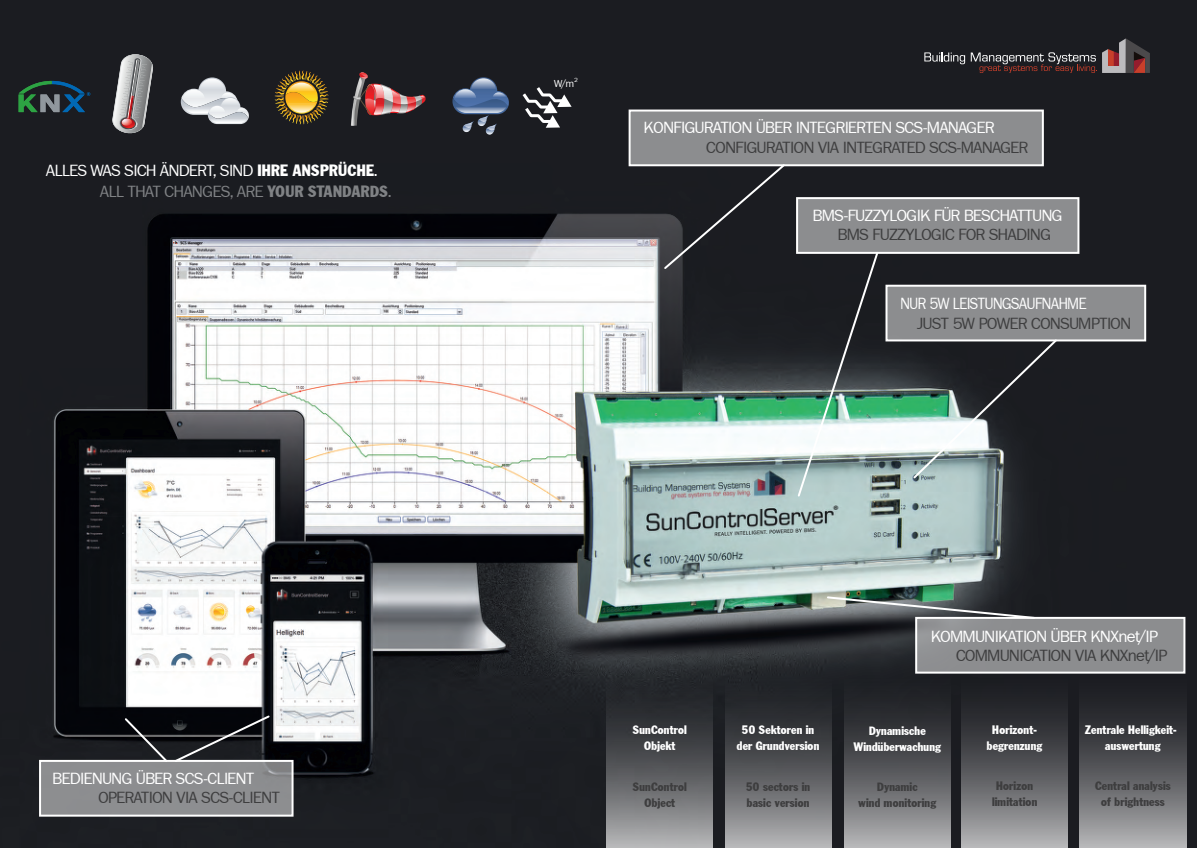
<style>
.page{position:relative;width:1197px;height:848px;background:#fff}
.page>*{position:absolute;margin:0;border:0;box-sizing:border-box;transform-origin:0 0}
.t1{font:16px/21px "Frapant Book Normal";color:#fff}
.t2{font:16px "Frapant Book Normal";color:#3e3e3f}
.t3{font:16px "Frapant Book Normal";color:#fff;scale:.89 1}
.t4{font:12px/16px "Frapant Condensed Normal";color:#fff;text-align:center}
.t5{font:12px/16px "Frapant Condensed Normal";color:#3e3e3f;text-align:center}
.t6{font:10px "Frapant Book Normal";color:#fff}
.t7{font:6px "Frapant Book Normal";color:#fff}
.s1{font-family:"Frapant Condensed Normal"}
.s2{color:#808285}
.s3{font-family:"Frapant Condensed Normal";color:#808285}
</style>
<div class="page">
<img style="left:0;top:0;width:1196px;height:847px">
<svg style="left:924px;top:52px;width:40px;height:12px"></svg>
<svg style="left:970px;top:38px;width:179px;height:35px;background:#42383b"></svg>
<div style="left:797px;top:198px;width:281px;height:55px;background:#8c8d8f"></div>
<div style="left:796px;top:197px;width:283px;height:57px;border:2px solid #fff"></div>
<svg style="left:796px;top:250px;width:83px;height:248px;background:#61716e"></svg>
<div style="left:40px;top:761px;width:252px;height:54px;background:#8d8e90"></div>
<div style="left:39px;top:760px;width:254px;height:56px;border:2px solid #fff"></div>
<div style="left:629px;top:110px;width:413px;height:55px;background:#8c8d8f"></div>
<div style="left:628px;top:109px;width:415px;height:57px;border:2px solid #fff"></div>
<svg style="left:662px;top:163px;width:124px;height:108px;background:#28292e"></svg>
<div style="left:886px;top:286px;width:258px;height:54px;background:#8c8d8f"></div>
<div style="left:885px;top:285px;width:260px;height:56px;border:2px solid #fff"></div>
<svg style="left:911px;top:338px;width:147px;height:142px;background:#505a5a"></svg>
<div style="left:916px;top:618px;width:268px;height:54px;background:#8c8d8f"></div>
<div style="left:915px;top:617px;width:270px;height:56px;border:2px solid #fff"></div>
<svg style="left:825px;top:595px;width:211px;height:25px;background:#636d6c"></svg>
<svg style="left:123px;top:713px;width:148px;height:50px;background:#282a2e"></svg>
<svg style="left:1079px;top:668px;width:106px;height:179px;background:#595a5d"></svg>
<svg style="left:607px;top:668px;width:106px;height:179px;background:#56585b"></svg>
<svg style="left:725px;top:668px;width:106px;height:179px;background:#55575a"></svg>
<svg style="left:844px;top:668px;width:106px;height:179px;background:#56575b"></svg>
<svg style="left:961px;top:670px;width:106px;height:177px;background:#58595d"></svg>
<img style="left:181px;top:77px;width:57px;height:21px">
<img style="left:200px;top:79px;width:25px;height:11px">
<img style="left:183px;top:90px;width:22px;height:8px">
<img style="left:221px;top:93px;width:14px;height:4px">
<img style="left:181px;top:98px;width:27px;height:17px">
<img style="left:184px;top:108px;width:24px;height:5px">
<img style="left:208px;top:97px;width:41px;height:22px">
<img style="left:221px;top:98px;width:18px;height:8px">
<img style="left:209px;top:106px;width:16px;height:6px">
<svg style="left:237px;top:108px;width:10px;height:4px"></svg>
<img style="left:208px;top:112px;width:40px;height:12px">
<img style="left:210px;top:119px;width:37px;height:4px">
<img style="left:393px;top:87px;width:8px;height:2px">
<img style="left:384px;top:84px;width:9px;height:5px">
<img style="left:371px;top:99px;width:2px;height:16px">
<img style="left:371px;top:84px;width:2px;height:15px">
<img style="left:366px;top:84px;width:5px;height:31px">
<img style="left:351px;top:77px;width:2px;height:26px">
<img style="left:353px;top:75px;width:13px;height:51px">
<svg style="left:359px;top:72px;width:9px;height:7px"></svg>
<img style="left:351px;top:103px;width:3px;height:23px">
<svg style="left:353px;top:96px;width:9px;height:4px"></svg>
<svg style="left:373px;top:89px;width:53px;height:26px"></svg>
<img style="left:373px;top:84px;width:11px;height:14px">
<svg style="left:275px;top:71px;width:53px;height:53px;background:#4c3f21"></svg>
<img style="left:285px;top:103px;width:32px;height:11px">
<img style="left:285px;top:81px;width:33px;height:22px">
<img style="left:288px;top:83px;width:27px;height:9px">
<img style="left:288px;top:104px;width:27px;height:9px">
<img style="left:111px;top:54px;width:1px;height:80px">
<img style="left:153px;top:54px;width:1px;height:80px">
<img style="left:112px;top:55px;width:1px;height:78px">
<img style="left:152px;top:55px;width:1px;height:78px">
<img style="left:113px;top:55px;width:39px;height:78px">
<img style="left:118px;top:57px;width:24px;height:74px">
<img style="left:119px;top:130px;width:23px;height:1px">
<svg style="left:119px;top:58px;width:28px;height:72px;background:#a79d9e"></svg>
<img style="left:453px;top:77px;width:56px;height:31px">
<img style="left:471px;top:78px;width:25px;height:11px">
<img style="left:454px;top:89px;width:22px;height:9px">
<img style="left:492px;top:92px;width:14px;height:5px">
<img style="left:452px;top:98px;width:56px;height:16px">
<img style="left:455px;top:107px;width:51px;height:6px">
<svg style="left:462px;top:115px;width:35px;height:20px"></svg>
<svg style="left:519px;top:84px;width:52px;height:44px"></svg>
<svg style="left:19px;top:81px;width:71px;height:31px;background:#274949"></svg>
<p class="t1" style="left:101px;top:160px;width:292px;text-indent:-54px">ALLES WAS SICH ÄNDERT, SIND <span class="s1">IHRE ANSPRÜCHE</span>.<br><span class="s2">ALL THAT CHANGES, ARE</span> <span class="s3">YOUR STANDARDS</span><span class="s2">.</span></p>
<p class="t1" style="left:53px;top:768px;width:203px">BEDIENUNG ÜBER SCS-CLIENT</p>
<p class="t2" style="left:99px;top:788px;width:182px">OPERATION VIA SCS-CLIENT</p>
<p class="t6" style="left:554px;top:78px;width:21px">W/m</p>
<p class="t7" style="left:574px;top:76px;width:5px">2</p>
<p class="t1" style="left:644px;top:117px;width:351px">KONFIGURATION ÜBER INTEGRIERTEN SCS-MANAGER</p>
<p class="t2" style="left:706px;top:138px;width:323px">CONFIGURATION VIA INTEGRATED SCS-MANAGER</p>
<p class="t1" style="left:813px;top:205px;width:251px">BMS-FUZZYLOGIK FÜR BESCHATTUNG</p>
<p class="t2" style="left:838px;top:226px;width:214px">BMS FUZZYLOGIC FOR SHADING</p>
<p class="t3" style="left:900px;top:295px;width:210px">NUR 5W LEISTUNGSAUFNAHME</p>
<p class="t2" style="left:917px;top:314px;width:215px">JUST 5W POWER CONSUMPTION</p>
<p class="t4" style="left:633px;top:722px;width:55px">SunControl<br>Objekt</p>
<p class="t5" style="left:633px;top:778px;width:55px">SunControl<br>Object</p>
<p class="t4" style="left:736px;top:722px;width:84px">50 Sektoren in der Grundversion</p>
<p class="t5" style="left:746px;top:778px;width:66px;text-align:left">50 sectors in basic version</p>
<p class="t1" style="left:931px;top:626px;width:228px">KOMMUNIKATION ÜBER KNXnet/IP</p>
<p class="t2" style="left:956px;top:646px;width:212px">COMMUNICATION VIA KNXnet/IP</p>
<p class="t4" style="left:853px;top:722px;width:89px">Dynamische<br>Windüberwachung</p>
<p class="t5" style="left:858px;top:778px;width:79px">Dynamic<br>wind monitoring</p>
<p class="t4" style="left:986px;top:722px;width:57px">Horizont&shy;begrenzung</p>
<p class="t5" style="left:991px;top:778px;width:47px">Horizon limitation</p>
<p class="t4" style="left:1085px;top:722px;width:93px">Zentrale Helligkeit&shy;auswertung</p>
<p class="t5" style="left:1094px;top:778px;width:77px">Central analysis of brightness</p>
</div>
